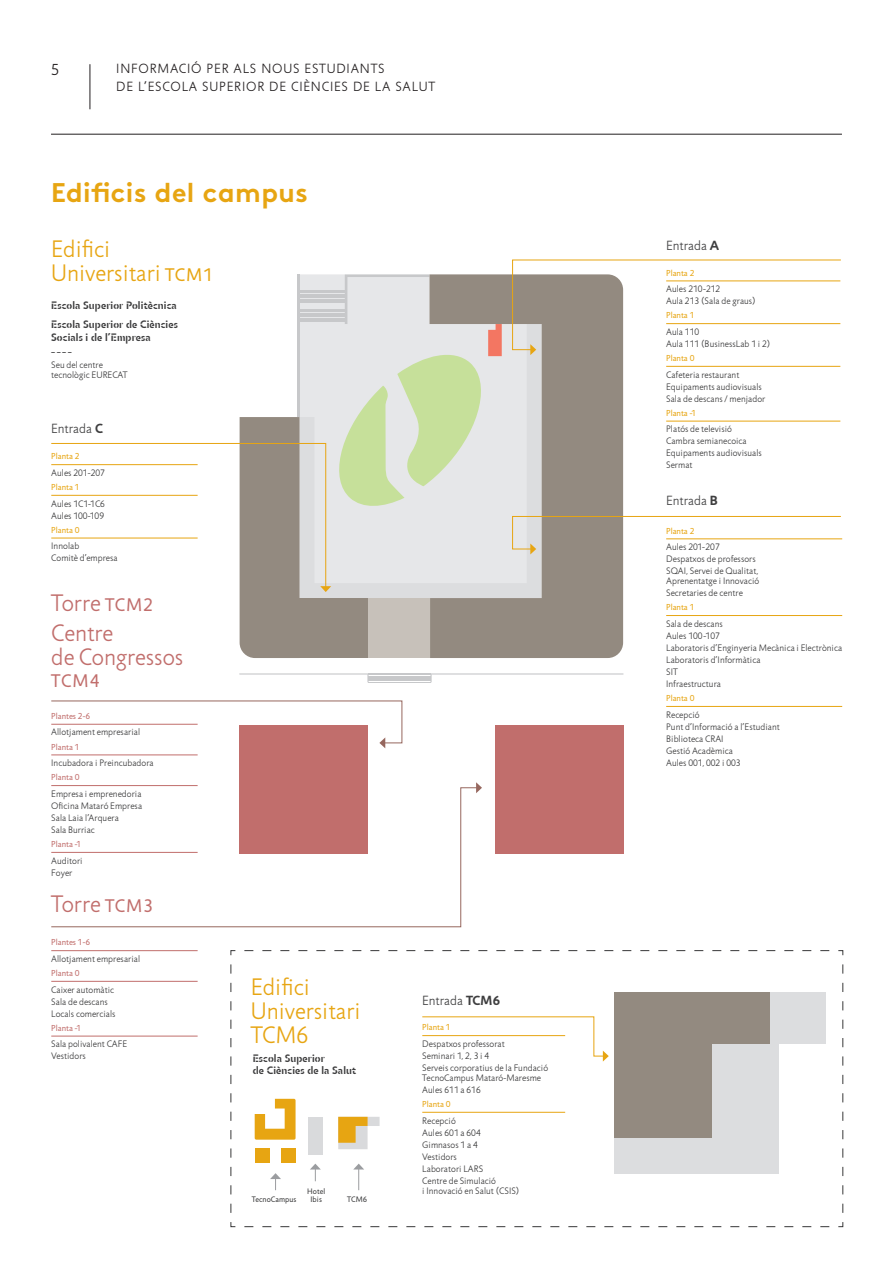
<style>
.page{position:relative;width:893px;height:1263px;background:#fff}
.page>*{position:absolute;margin:0;border:0;box-sizing:border-box;transform-origin:0 0}
.t1{font:700 27px "Brown";letter-spacing:.02em;color:#e7a512}
.t2{font:300 24.15px/24.2px "Jigsaw";color:#e7a512}
.t3{font:300 24.15px/23.7px "Jigsaw";color:#c16e6c}
.t4{font:18.45px "Jigsaw";color:#c16e6c}
.t5{font:18.45px "Jigsaw";color:#e7a512}
.t6{font:300 16.05px "Jigsaw";color:#231f20}
.t7{font:300 13.65px "Jigsaw";color:#3e3e3f}
.t8{font:300 13.5px/17.7px "Jigsaw";letter-spacing:.06em;color:#231f20}
.t9{font:300 13.5px "Jigsaw";color:#3e3e3f}
.t10{font:700 10.95px/18.9px "Jigsaw Stencil";letter-spacing:.015em;color:#3e3e3f}
.t11{font:300 9.45px/12px "Jigsaw";letter-spacing:.005em;color:#383839}
.t12{font:8.7px "Jigsaw";color:#e7a512}
.t13{font:8.7px "Jigsaw";color:#c16e6c}
.t14{font:8.1px/8.2px "Jigsaw";letter-spacing:.01em;color:#383839;text-align:center}
.s1{font-weight:400;font-size:18.45px}
.s2{font-weight:700}
</style>
<div class="page">
<hr style="left:51px;top:134px;width:791px;height:1px;background:#231f20">
<hr style="left:90px;top:64px;width:1px;height:45px;background:#231f20">
<div style="left:495px;top:725px;width:128px;height:128px;background:#c16e6c"></div>
<svg style="left:230px;top:950px;width:613px;height:277px"></svg>
<div style="left:239px;top:725px;width:129px;height:128px;background:#c16e6c"></div>
<svg style="left:502px;top:274px;width:121px;height:384px;background:#a8a19b"></svg>
<svg style="left:239px;top:673px;width:129px;height:9px"></svg>
<svg style="left:431px;top:673px;width:192px;height:9px"></svg>
<hr style="left:368px;top:673px;width:63px;height:1px;background:#c7c8ca">
<hr style="left:368px;top:675px;width:63px;height:1px;background:#c7c8ca">
<hr style="left:368px;top:676px;width:63px;height:1px;background:#c7c8ca">
<hr style="left:368px;top:677px;width:63px;height:1px;background:#c7c8ca">
<hr style="left:368px;top:678px;width:63px;height:1px;background:#c7c8ca">
<hr style="left:368px;top:679px;width:63px;height:1px;background:#c7c8ca">
<hr style="left:368px;top:681px;width:63px;height:1px;background:#c7c8ca">
<hr style="left:368px;top:682px;width:63px;height:1px;background:#c7c8ca">
<hr style="left:51px;top:950px;width:147px;height:1px;background:#c16e6c">
<hr style="left:51px;top:981px;width:147px;height:1px;background:#c16e6c">
<hr style="left:51px;top:1036px;width:147px;height:1px;background:#c16e6c">
<hr style="left:666px;top:615px;width:176px;height:1px;background:#e7a512">
<hr style="left:666px;top:706px;width:176px;height:1px;background:#e7a512">
<hr style="left:51px;top:754px;width:147px;height:1px;background:#c16e6c">
<hr style="left:51px;top:785px;width:147px;height:1px;background:#c16e6c">
<svg style="left:51px;top:700px;width:352px;height:48px"></svg>
<svg style="left:51px;top:787px;width:425px;height:140px"></svg>
<svg style="left:476px;top:782px;width:6px;height:11px"></svg>
<svg style="left:51px;top:274px;width:451px;height:384px"></svg>
<svg style="left:512px;top:516px;width:330px;height:38px"></svg>
<svg style="left:512px;top:259px;width:329px;height:96px"></svg>
<hr style="left:666px;top:281px;width:174px;height:1px;background:#e7a512">
<hr style="left:666px;top:323px;width:174px;height:1px;background:#e7a512">
<hr style="left:666px;top:366px;width:174px;height:1px;background:#e7a512">
<hr style="left:666px;top:421px;width:174px;height:1px;background:#e7a512">
<hr style="left:422px;top:1112px;width:143px;height:1px;background:#e7a512">
<svg style="left:422px;top:1016px;width:187px;height:45px"></svg>
<div style="left:614px;top:993px;width:211px;height:51px;background:#dcdddf"></div>
<div style="left:614px;top:993px;width:164px;height:181px;background:#dcdddf"></div>
<div style="left:614px;top:993px;width:97px;height:145px;background:#938a80"></div>
<div style="left:614px;top:993px;width:155px;height:51px;background:#938a80"></div>
<svg style="left:338px;top:1117px;width:42px;height:32px"></svg>
<div style="left:308px;top:1117px;width:15px;height:37px;background:#d9dadc"></div>
<div style="left:281px;top:1148px;width:15px;height:15px;background:#e7a512"></div>
<div style="left:255px;top:1148px;width:15px;height:15px;background:#e7a512"></div>
<svg style="left:255px;top:1099px;width:41px;height:41px"></svg>
<svg style="left:270px;top:1173px;width:11px;height:17px"></svg>
<svg style="left:353px;top:1163px;width:11px;height:27px"></svg>
<svg style="left:310px;top:1163px;width:11px;height:18px"></svg>
<h3 class="t6" style="left:51px;top:61px;width:10px">5</h3>
<h3 class="t8" style="left:116px;top:61px;width:318px">Informació per als nous estudiants<br>de l’Escola Superior de Ci ènci es de la Salut</h3>
<h1 class="t1" style="left:51px;top:170px;width:258px">Edificis del campus</h1>
<h2 class="t2" style="left:51px;top:238px;width:127px">Edifici<br>Universitari <span class="s1">TCM</span></h2>
<h3 class="t5" style="left:203px;top:265px;width:12px">1</h3>
<p class="t10" style="left:51px;top:296px;width:128px">Escola Superior Politècnica<br>Escola Superior de Ciències</p>
<p class="t10" style="left:51px;top:328px;width:101px">Socials i de l’Empresa</p>
<h3 class="t7" style="left:51px;top:344px;width:22px">----</h3>
<p class="t11" style="left:51px;top:360px;width:53px;line-height:9.9px">Seu del centre tecnològic EURECAT</p>
<h3 class="t9" style="left:51px;top:421px;width:53px">Entrada <span class="s2">C</span></h3>
<p class="t12" style="left:51px;top:452px;width:30px">Planta 2</p>
<p class="t11" style="left:51px;top:467px;width:55px">Aules 201-207</p>
<p class="t12" style="left:51px;top:482px;width:30px">Planta 1</p>
<p class="t11" style="left:51px;top:498px;width:55px">Aules 1C1-1C6<br>Aules 100-109</p>
<p class="t12" style="left:51px;top:525px;width:30px">Planta 0</p>
<p class="t11" style="left:51px;top:540px;width:68px">Innolab<br>Comitè d’empresa</p>
<h2 class="t3" style="left:51px;top:592px;width:67px">Torre <span class="s1">TCM</span></h2>
<h3 class="t4" style="left:143px;top:594px;width:12px">2</h3>
<h2 class="t3" style="left:51px;top:622px;width:134px">Centre<br>de Congressos</h2>
<h3 class="t4" style="left:51px;top:671px;width:14px">TCM</h3>
<h3 class="t4" style="left:90px;top:671px;width:12px">4</h3>
<p class="t13" style="left:51px;top:711px;width:40px">Plantes 2-6</p>
<p class="t11" style="left:51px;top:727px;width:90px">Allotjament empresarial</p>
<p class="t13" style="left:51px;top:742px;width:30px">Planta 1</p>
<p class="t11" style="left:51px;top:757px;width:104px">Incubadora i Preincubadora</p>
<p class="t13" style="left:51px;top:773px;width:30px">Planta 0</p>
<p class="t11" style="left:51px;top:788px;width:92px">Empresa i emprenedoria<br>Oficina Mataró Empresa<br>Sala Laia l’Arquera<br>Sala Burriac</p>
<p class="t13" style="left:51px;top:839px;width:32px">Planta -1</p>
<p class="t11" style="left:51px;top:855px;width:33px">Auditori<br>Foyer</p>
<h2 class="t3" style="left:51px;top:892px;width:67px">Torre <span class="s1">TCM</span></h2>
<h3 class="t4" style="left:143px;top:895px;width:12px">3</h3>
<p class="t13" style="left:51px;top:938px;width:40px">Plantes 1-6</p>
<p class="t11" style="left:51px;top:953px;width:90px">Allotjament empresarial</p>
<p class="t13" style="left:51px;top:968px;width:30px">Planta 0</p>
<p class="t11" style="left:51px;top:984px;width:66px">Caixer automàtic<br>Sala de descans<br>Locals comercials</p>
<p class="t13" style="left:51px;top:1023px;width:32px">Planta -1</p>
<p class="t11" style="left:51px;top:1038px;width:62px">Sala polivalent CAFE<br>Vestidors</p>
<h2 class="t2" style="left:251px;top:975px;width:111px">Edifici<br>Universitari<br>TCM</h2>
<h2 class="t2" style="left:296px;top:1023px;width:14px">6</h2>
<p class="t10" style="left:253px;top:1052px;width:105px;line-height:12.5px">Escola Superior<br>de Ciències de la Salut</p>
<p class="t14" style="left:307px;top:1187px;width:20px">Hotel<br>I bis</p>
<p class="t14" style="left:252px;top:1195px;width:46px">TecnoCampus</p>
<p class="t14" style="left:347px;top:1195px;width:6px">TCM</p>
<p class="t14" style="left:363px;top:1195px;width:6px">6</p>
<h3 class="t9" style="left:422px;top:993px;width:80px">Entrada <span class="s2">TCM6</span></h3>
<p class="t12" style="left:422px;top:1023px;width:30px">Planta 1</p>
<p class="t11" style="left:422px;top:1038px;width:127px">Despatxos professorat<br>Seminari 1, 2, 3 i 4<br>Serveis corporatius de la Fundació</p>
<p class="t11" style="left:422px;top:1072px;width:120px">TecnoCampus Mataró-Maresme<br>Aules 611 a 616</p>
<p class="t12" style="left:422px;top:1099px;width:30px">Planta 0</p>
<p class="t11" style="left:422px;top:1115px;width:75px">Recepció<br>Aules 601 a 604<br>Gimnasos 1 a 4<br>Vestidors<br>Laboratori LARS<br>Centre de Simulació</p>
<p class="t11" style="left:422px;top:1185px;width:99px">i Innovació en Salut (CS IS)</p>
<h3 class="t9" style="left:666px;top:238px;width:55px">Entrada <span class="s2">A</span></h3>
<p class="t12" style="left:666px;top:268px;width:30px">Planta 2</p>
<p class="t11" style="left:666px;top:283px;width:91px">Aules 210-212<br>Aula 213 (Sala de graus)</p>
<p class="t12" style="left:666px;top:311px;width:30px">Planta 1</p>
<p class="t11" style="left:666px;top:326px;width:106px">Aula 110<br>Aula 111 (BusinessLab 1 i 2)</p>
<p class="t12" style="left:666px;top:353px;width:30px">Planta 0</p>
<p class="t11" style="left:666px;top:369px;width:101px">Cafeteria restaurant<br>Equipaments audiovisuals<br>Sala de descans / menjador</p>
<p class="t12" style="left:666px;top:408px;width:32px">Planta -1</p>
<p class="t11" style="left:666px;top:423px;width:97px">Platós de televisió<br>Cambra semianecoica<br>Equipaments audiovisuals<br>Sermat</p>
<h3 class="t9" style="left:666px;top:493px;width:53px">Entrada <span class="s2">B</span></h3>
<p class="t12" style="left:666px;top:526px;width:30px">Planta 2</p>
<p class="t11" style="left:666px;top:541px;width:94px">Aules 201-207<br>Despatxos de professors<br>SQAI, Servei de Qualitat,</p>
<p class="t11" style="left:666px;top:575px;width:95px">Aprenentatge i Innovació<br>Secretaries de centre</p>
<p class="t12" style="left:666px;top:602px;width:30px">Planta 1</p>
<p class="t11" style="left:666px;top:618px;width:178px">Sala de descans<br>Aules 100-107<br>Laboratoris d’Enginyeria Mecànica i Electrònica<br>Laboratoris d’Informàtica<br>SIT<br>Infraestructura</p>
<p class="t12" style="left:666px;top:693px;width:30px">Planta 0</p>
<p class="t11" style="left:666px;top:709px;width:115px">Recepció<br>Punt d’Informació a l’Estudiant<br>Biblioteca CRAI<br>Gestió Acadèmica<br>Aules 001, 002 i 003</p>
</div>
